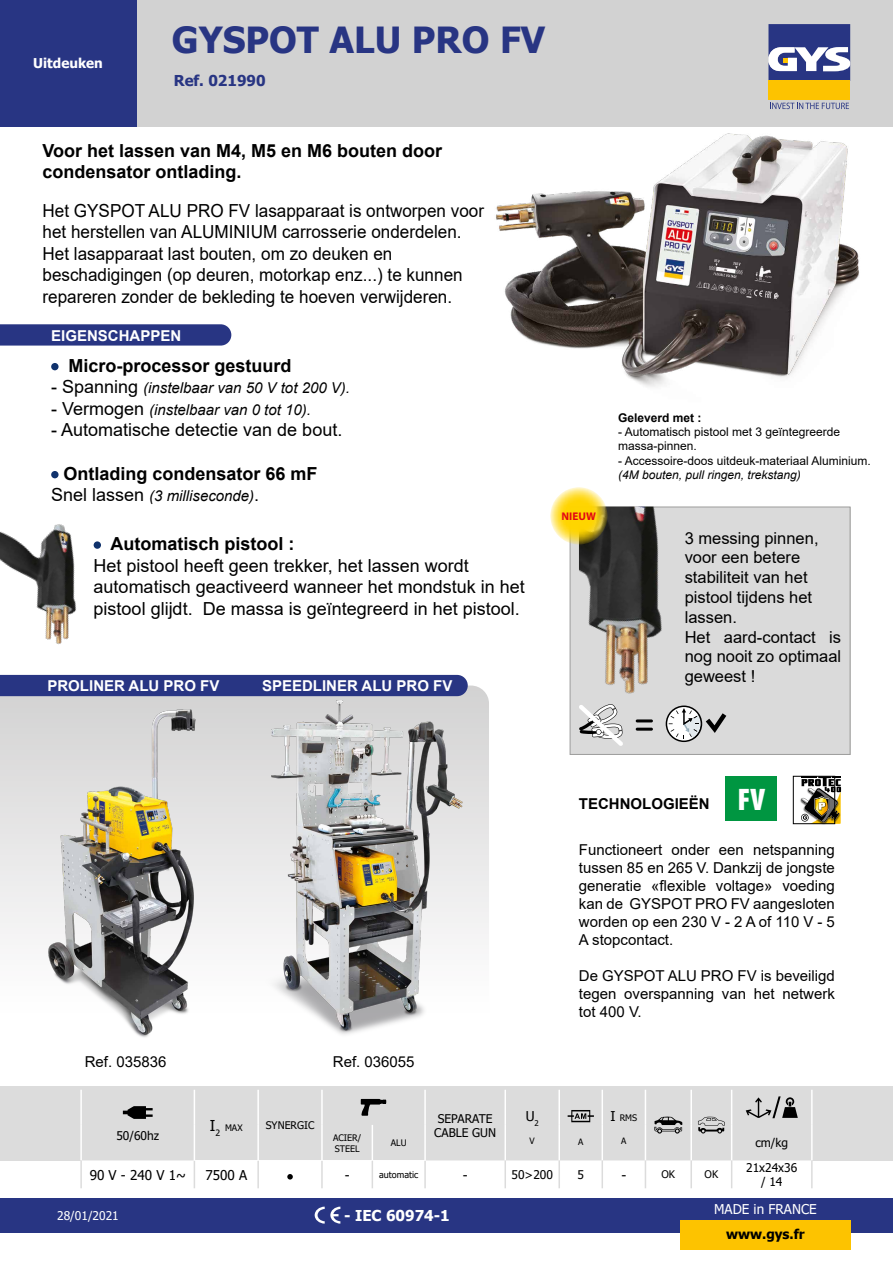
<style>
.page{position:relative;width:893px;height:1263px;background:#fff}
.page>*{position:absolute;margin:0;border:0;box-sizing:border-box;transform-origin:0 0}
.t1{font:700 36px "Tahoma";color:#283583}
.t2{font:900 condensed 31.35px "Myriad Pro";color:#fff}
.t3{font:18px/21.6px "Arial";color:#000;scale:.95 1}
.t4{font:18px/21.6px "Arial";color:#000}
.t5{font:700 18px/21.6px "Arial";color:#000}
.t6{font:16.5px/19.8px "Arial";color:#000}
.t7{font:15px/18px "Arial";color:#000;text-align:justify}
.t8{font:italic 15px "Arial";color:#000}
.t9{font:700 15px "Arial";color:#fff}
.t10{font:700 15px "Arial";color:#000}
.t11{font:700 15px "Tahoma";color:#fff}
.t12{font:700 15px "Tahoma";color:#283583}
.t13{font:15px "Tahoma";color:#000}
.t14{font:13.5px "Tahoma";color:#000}
.t15{font:13.5px "Tahoma";color:#fff}
.t16{font:700 13.5px "Tahoma";color:#000}
.t17{font:700 13.5px "Tahoma";color:#fff}
.t18{font:12px/14.4px "Arial";color:#000}
.t19{font:12px/14.4px "Tahoma";color:#000}
.t20{font:italic 12px "Arial";color:#000}
.t21{font:700 12px "Arial";color:#000}
.t22{font:12px "Tahoma";color:#fff}
.t23{font:700 11.1px "Myriad Pro";color:#e30613}
.t24{font:10.5px "Tahoma";color:#000}
.t25{font:9px/10.8px "Tahoma";color:#000}
.t26{font:8.7px "Tahoma";color:#000}
.s1{font-style:normal;font-size:18px}
.s2{font-size:13.5px}
</style>
<div class="page">
<div style="left:137px;top:0;width:756px;height:127px;background:#d2d2d2"></div>
<div style="left:0;top:1198px;width:893px;height:34px;background:#283583"></div>
<div style="left:768px;top:81px;width:82px;height:19px;background:#fdc300"></div>
<svg style="left:768px;top:24px;width:82px;height:57px"></svg>
<svg style="left:770px;top:103px;width:79px;height:6px"></svg>
<div style="left:0;top:0;width:137px;height:127px;background:#283583"></div>
<div style="left:680px;top:1220px;width:170px;height:30px;background:#fdc300"></div>
<svg style="left:315px;top:1206px;width:25px;height:17px"></svg>
<div style="left:0;top:1085px;width:893px;height:75px;background:#dcdcdc"></div>
<svg style="left:0;top:685px;width:489px;height:254px"></svg>
<img style="left:496px;top:133px;width:363px;height:254px">
<img style="left:0;top:524px;width:77px;height:121px">
<img style="left:800px;top:799px;width:41px;height:26px">
<svg style="left:801px;top:776px;width:40px;height:47px"></svg>
<div style="left:793px;top:776px;width:42px;height:48px;border:1px solid #000"></div>
<hr style="left:194px;top:1090px;width:1px;height:35px;background:#fff">
<hr style="left:257px;top:1090px;width:2px;height:35px;background:#fff">
<hr style="left:321px;top:1090px;width:2px;height:35px;background:#fff">
<hr style="left:424px;top:1090px;width:2px;height:35px;background:#fff">
<hr style="left:504px;top:1090px;width:2px;height:35px;background:#fff">
<hr style="left:558px;top:1090px;width:2px;height:35px;background:#fff">
<hr style="left:601px;top:1090px;width:2px;height:35px;background:#fff">
<hr style="left:645px;top:1090px;width:1px;height:35px;background:#fff">
<hr style="left:690px;top:1090px;width:2px;height:35px;background:#fff">
<hr style="left:731px;top:1090px;width:1px;height:35px;background:#fff">
<hr style="left:811px;top:1090px;width:2px;height:35px;background:#fff">
<hr style="left:194px;top:1125px;width:1px;height:35px;background:#fff">
<hr style="left:257px;top:1125px;width:2px;height:35px;background:#fff">
<hr style="left:321px;top:1125px;width:2px;height:35px;background:#fff">
<hr style="left:372px;top:1125px;width:1px;height:35px;background:#fff">
<hr style="left:424px;top:1125px;width:2px;height:35px;background:#fff">
<hr style="left:504px;top:1125px;width:2px;height:35px;background:#fff">
<hr style="left:558px;top:1125px;width:2px;height:35px;background:#fff">
<hr style="left:601px;top:1125px;width:2px;height:35px;background:#fff">
<hr style="left:645px;top:1125px;width:1px;height:35px;background:#fff">
<hr style="left:690px;top:1125px;width:2px;height:35px;background:#fff">
<hr style="left:731px;top:1125px;width:1px;height:35px;background:#fff">
<hr style="left:811px;top:1125px;width:2px;height:35px;background:#fff">
<hr style="left:80px;top:1090px;width:2px;height:35px;background:#fff">
<hr style="left:80px;top:1125px;width:2px;height:35px;background:#fff">
<hr style="left:80px;top:1160px;width:2px;height:28px;background:#dcdcdc">
<hr style="left:811px;top:1160px;width:2px;height:28px;background:#dcdcdc">
<svg style="left:123px;top:1106px;width:30px;height:13px"></svg>
<svg style="left:361px;top:1099px;width:25px;height:17px"></svg>
<svg style="left:568px;top:1110px;width:26px;height:12px"></svg>
<svg style="left:654px;top:1116px;width:28px;height:17px"></svg>
<svg style="left:698px;top:1117px;width:27px;height:16px"></svg>
<svg style="left:746px;top:1096px;width:52px;height:22px"></svg>
<svg style="left:81px;top:1160px;width:731px;height:28px"></svg>
<div style="left:0;top:675px;width:468px;height:21px;background:#283583"></div>
<div style="left:570px;top:507px;width:280px;height:247px;background:#dadada"></div>
<div style="left:570px;top:507px;width:280px;height:248px;border:1px solid #9d9d9c"></div>
<svg style="left:579px;top:704px;width:44px;height:42px"></svg>
<hr style="left:636px;top:719px;width:17px;height:3px;background:#000;border-radius:2px">
<hr style="left:636px;top:728px;width:17px;height:3px;background:#000;border-radius:2px">
<svg style="left:666px;top:705px;width:60px;height:37px"></svg>
<img style="left:579px;top:507px;width:96px;height:187px">
<div style="left:725px;top:776px;width:52px;height:45px;background:#009641"></div>
<img style="left:26px;top:697px;width:195px;height:341px">
<img style="left:261px;top:699px;width:207px;height:336px">
<svg style="left:0;top:324px;width:231px;height:22px"></svg>
<div style="left:51px;top:363px;width:8px;height:7px;background:#10326c;border-radius:50%"></div>
<div style="left:51px;top:471px;width:8px;height:7px;background:#10326c;border-radius:50%"></div>
<div style="left:94px;top:541px;width:7px;height:8px;background:#10326c;border-radius:50%"></div>
<svg style="left:550px;top:487px;width:58px;height:58px"></svg>
<p class="t17" style="left:33px;top:53px;width:71px">Uitdeuken</p>
<h1 class="t1" style="left:172px;top:15px;width:375px">GYSPOT ALU PRO FV</h1>
<p class="t12" style="left:174px;top:70px;width:93px">Ref. 021990</p>
<p class="t5" style="left:43px;top:140px;width:401px">Voor het lassen van M4, M5 en M6 bouten door condensator ontlading.</p>
<p class="t3" style="left:43px;top:199px;width:466px">Het GYSPOT ALU PRO FV lasapparaat is ontworpen voor het herstellen van ALUMINIUM carrosserie onderdelen.<br>Het lasapparaat last bouten, om zo deuken en beschadigingen (op deuren, motorkap enz...) te kunnen repareren zonder de bekleding te hoeven verwijderen.</p>
<p class="t9" style="left:51px;top:325px;width:132px">EIGENSCHAPPEN</p>
<p class="t5" style="left:69px;top:355px;width:225px">Micro-processor gestuurd</p>
<p class="t8" style="left:51px;top:378px;width:300px"><span class="s1">- Spanning</span> (instelbaar van 50 V tot 200 V).</p>
<p class="t8" style="left:51px;top:400px;width:261px"><span class="s1">- Vermogen</span> (instelbaar van 0 tot 10).</p>
<p class="t4" style="left:51px;top:419px;width:293px">- Automatische detectie van de bout.</p>
<p class="t5" style="left:64px;top:463px;width:256px">Ontlading condensator 66 mF</p>
<p class="t8" style="left:51px;top:486px;width:210px"><span class="s1">Snel lassen</span> (3 milliseconde)<span class="s1">.</span></p>
<p class="t5" style="left:110px;top:533px;width:185px">Automatisch pistool :</p>
<p class="t4" style="left:94px;top:554px;width:433px">Het pistool heeft geen trekker, het lassen wordt automatisch geactiveerd wanneer het mondstuk in het pistool glijdt. De massa is geïntegreerd in het pistool.</p>
<p class="t9" style="left:47px;top:675px;width:173px">PROLINER ALU PRO FV</p>
<p class="t9" style="left:262px;top:675px;width:192px">SPEEDLINER ALU PRO FV</p>
<p class="t23" style="left:562px;top:509px;width:36px">NIEUW</p>
<p class="t21" style="left:618px;top:409px;width:85px">Geleverd met :</p>
<p class="t18" style="left:618px;top:424px;width:224px">- Automatisch pistool met 3 geïntegreerde massa-pinnen.</p>
<p class="t18" style="left:618px;top:453px;width:254px">- Accessoire-doos uitdeuk-materiaal Aluminium.</p>
<p class="t20" style="left:618px;top:467px;width:184px">(4M bouten, pull ringen, trekstang)</p>
<p class="t6" style="left:685px;top:528px;width:158px">3 messing pinnen, voor een betere stabiliteit van het pistool tijdens het lassen.<br>Het aard-contact is nog nooit zo optimaal geweest !</p>
<p class="t7" style="left:85px;top:1053px;width:83px">Ref. 035836</p>
<p class="t7" style="left:333px;top:1053px;width:83px">Ref. 036055</p>
<p class="t10" style="left:579px;top:794px;width:132px">TECHNOLOGIEËN</p>
<h2 class="t2" style="left:737px;top:780px;width:29px">FV</h2>
<p class="t7" style="left:579px;top:840px;width:257px">Functioneert onder een netspanning tussen 85 en 265 V. Dankzij de jongste generatie «flexible voltage» voeding kan de GYSPOT PRO FV aangesloten worden op een 230 V - 2 A of 110 V - 5<br>A stopcontact.</p>
<p class="t7" style="left:579px;top:966px;width:257px">De GYSPOT ALU PRO FV is beveiligd tegen overspanning van het netwerk tot 400 V.</p>
<p class="t13" style="left:210px;top:1115px;width:12px">I<sub>2</sub></p>
<p class="t25" style="left:225px;top:1123px;width:19px">MAX</p>
<p class="t24" style="left:266px;top:1118px;width:50px">SYNERGIC</p>
<p class="t19" style="left:434px;top:1111px;width:63px">SEPARATE<br>CABLE GUN</p>
<p class="t14" style="left:526px;top:1107px;width:15px">U<sub>2</sub></p>
<p class="t26" style="left:530px;top:1135px;width:7px">V</p>
<p class="t26" style="left:578px;top:1136px;width:7px">A</p>
<p class="t25" style="left:610px;top:1113px;width:28px"><span class="s2">I</span> RMS</p>
<p class="t26" style="left:621px;top:1135px;width:7px">A</p>
<p class="t19" style="left:116px;top:1129px;width:44px">50/60hz</p>
<p class="t25" style="left:333px;top:1132px;width:30px">ACIER/<br>STEEL</p>
<p class="t25" style="left:391px;top:1138px;width:17px">ALU</p>
<p class="t19" style="left:755px;top:1136px;width:34px">cm/kg</p>
<p class="t14" style="left:90px;top:1165px;width:98px">90 V - 240 V 1~</p>
<p class="t14" style="left:205px;top:1165px;width:43px">7500 A</p>
<p class="t25" style="left:345px;top:1170px;width:75px"><span class="s2">-</span> automatic</p>
<p class="t14" style="left:463px;top:1165px;width:6px">-</p>
<p class="t19" style="left:511px;top:1168px;width:43px">50&gt;200</p>
<p class="t19" style="left:577px;top:1168px;width:8px">5</p>
<p class="t14" style="left:621px;top:1165px;width:6px">-</p>
<p class="t24" style="left:661px;top:1167px;width:15px">OK</p>
<p class="t24" style="left:705px;top:1167px;width:15px">OK</p>
<p class="t19" style="left:746px;top:1161px;width:53px;text-align:center">21x24x36 / 14</p>
<p class="t22" style="left:57px;top:1207px;width:63px">28/01/2021</p>
<p class="t11" style="left:344px;top:1205px;width:107px">- IEC 60974-1</p>
<p class="t15" style="left:714px;top:1200px;width:104px">MADE in FRANCE</p>
<p class="t16" style="left:726px;top:1225px;width:80px">www.gys.fr</p>
</div>
